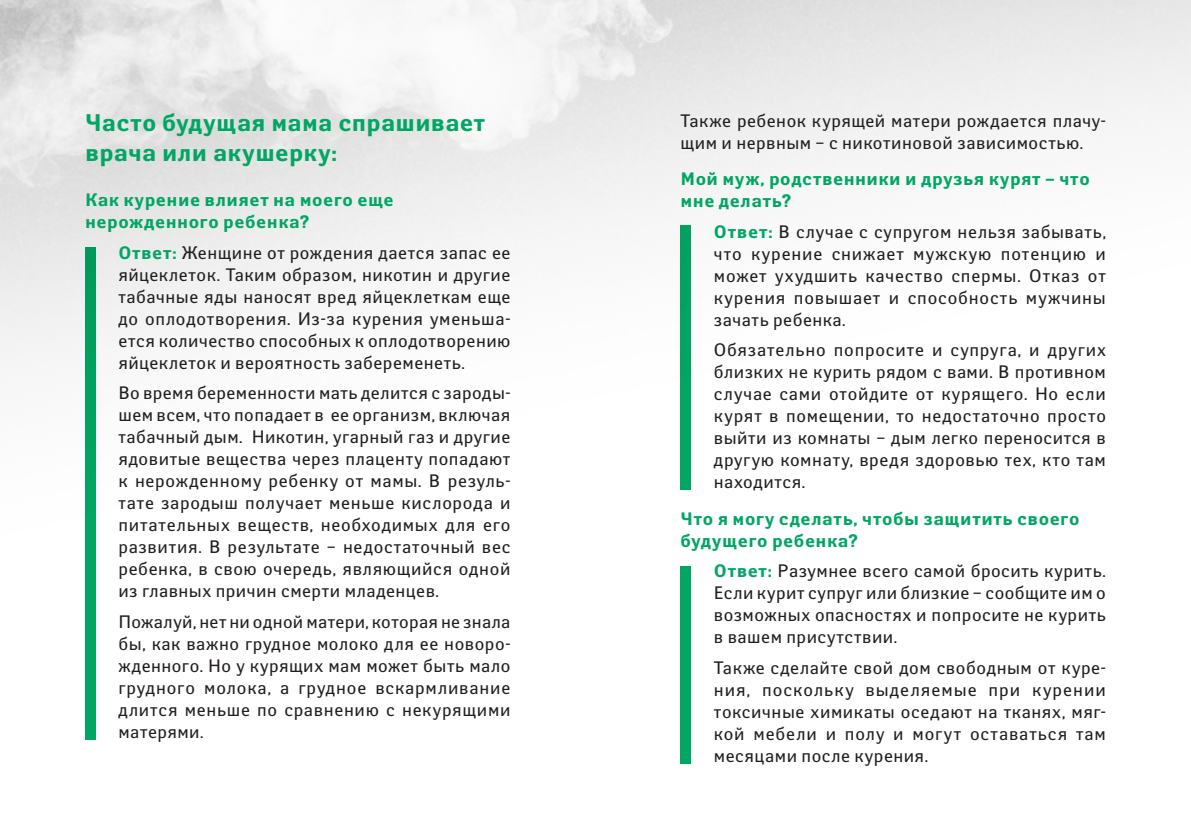
<style>
.page{position:relative;width:1191px;height:840px;background:#fff}
.page>*{position:absolute;margin:0;border:0;box-sizing:border-box;transform-origin:0 0}
.t1{font:700 24px/30px "Yanus";letter-spacing:.015em;color:#00a664}
.t2{font:18px/22px "Yanus";letter-spacing:.035em;color:#231f20;text-align:justify}
.t3{font:700 18px/22px "Yanus";letter-spacing:.03em;color:#00a664}
.s1{font-weight:700;color:#00a664}
</style>
<div class="page">
<img style="left:0;top:0;width:1191px;height:490px">
<div style="left:85px;top:247px;width:11px;height:491px;background:#00a664"></div>
<div style="left:680px;top:225px;width:11px;height:264px;background:#00a664"></div>
<div style="left:680px;top:566px;width:11px;height:197px;background:#00a664"></div>
<h1 class="t1" style="left:85px;top:109px;width:401px">Часто будущая мама спрашивает врача или акушерку:</h1>
<p class="t3" style="left:85px;top:189px;width:310px">Как курение влияет на моего еще нерожденного ребенка?</p>
<p class="t2" style="left:118px;top:241px;width:393px"><span class="s1">Ответ:</span> Женщине от рождения дается запас ее яйцеклеток. Таким образом, никотин и другие табачные яды наносят вред яйцеклеткам еще до оплодотворения. Из-за курения уменьша&shy;ется количество способных к оплодотворению яйцеклеток и вероятность забеременеть.</p>
<p class="t2" style="left:118px;top:381px;width:393px">Во время беременности мать делится с зароды&shy;шем всем, что попадает в ее организм, включая табачный дым. Никотин, угарный газ и другие ядовитые вещества через плаценту попадают к нерожденному ребенку от мамы. В резуль&shy;тате зародыш получает меньше кислорода и питательных веществ, необходимых для его развития. В результате – недостаточный вес ребенка, в свою очередь, являющийся одной из главных причин смерти младенцев.</p>
<p class="t2" style="left:118px;top:610px;width:393px">Пожалуй, нет ни одной матери, которая не знала бы, как важно грудное молоко для ее новоро&shy;жденного. Но у курящих мам может быть мало грудного молока, а грудное вскармливание длится меньше по сравнению с некурящими матерями.</p>
<p class="t2" style="left:680px;top:109px;width:427px">Также ребенок курящей матери рождается плачу&shy;щим и нервным – с никотиновой зависимостью.</p>
<p class="t3" style="left:680px;top:168px;width:411px">Мой муж, родственники и друзья курят – что мне делать?</p>
<p class="t2" style="left:714px;top:220px;width:393px"><span class="s1">Ответ:</span> В случае с супругом нельзя забывать, что курение снижает мужскую потенцию и может ухудшить качество спермы. Отказ от курения повышает и способность мужчины зачать ребенка.</p>
<p class="t2" style="left:714px;top:338px;width:393px">Обязательно попросите и супруга, и других близких не курить рядом с вами. В противном случае сами отойдите от курящего. Но если курят в помещении, то недостаточно просто выйти из комнаты – дым легко переносится в другую комнату, вредя здоровью тех, кто там находится.</p>
<p class="t3" style="left:680px;top:507px;width:400px">Что я могу сделать, чтобы защитить своего будущего ребенка?</p>
<p class="t2" style="left:714px;top:559px;width:393px"><span class="s1">Ответ:</span> Разумнее всего самой бросить курить.<br>Если курит супруг или близкие – сообщите им о возможных опасностях и попросите не курить в вашем присутствии.</p>
<p class="t2" style="left:714px;top:656px;width:393px">Также сделайте свой дом свободным от куре&shy;ния, поскольку выделяемые при курении токсичные химикаты оседают на тканях, мяг&shy;кой мебели и полу и могут оставаться там месяцами после курения.</p>
</div>
